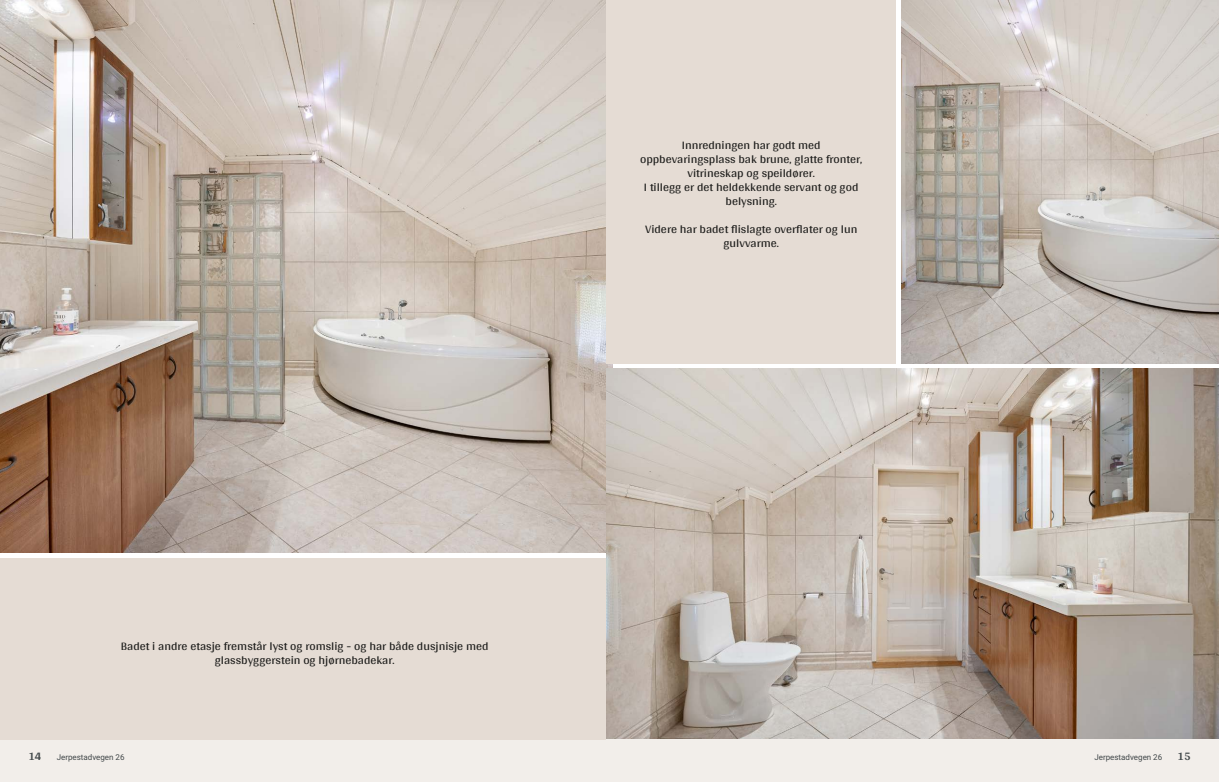
<style>
.page{position:relative;width:1219px;height:782px;background:#fff}
.page>*{position:absolute;margin:0;border:0;box-sizing:border-box;transform-origin:0 0}
.t1{font:12px/14px "Arya";color:#1d1d1b;text-align:center}
.t2{font:700 12px "Arya";color:#414749}
.t3{font:8px "Roboto Vitec";color:#414749}
</style>
<div class="page">
<img style="left:0;top:0;width:612px;height:552px">
<div style="left:0;top:739px;width:612px;height:42px;background:#f2eeea"></div>
<div style="left:0;top:558px;width:612px;height:181px;background:#e5dcd4"></div>
<img style="left:607px;top:369px;width:612px;height:370px">
<img style="left:901px;top:0;width:318px;height:363px">
<div style="left:607px;top:739px;width:612px;height:42px;background:#f2eeea"></div>
<div style="left:607px;top:0;width:289px;height:363px;background:#e5dcd4"></div>
<p class="t1" style="left:640px;top:137px;width:224px">Innredningen har godt med oppbevaringsplass bak brune, glatte fronter, vitrineskap og speildører.<br>I tillegg er det heldekkende servant og god belysning.</p>
<p class="t1" style="left:645px;top:221px;width:214px">Videre har badet flislagte overflater og lun gulvvarme.</p>
<p class="t1" style="left:121px;top:638px;width:369px">Badet i andre etasje fremstår lyst og romslig ‑ og har både dusjnisje med glassbyggerstein og hjørnebadekar.</p>
<p class="t2" style="left:28px;top:749px;width:15px">14</p>
<p class="t3" style="left:57px;top:751px;width:69px">Jerpestadvegen 26</p>
<p class="t3" style="left:1094px;top:751px;width:69px">Jerpestadvegen 26</p>
<p class="t2" style="left:1177px;top:749px;width:15px">15</p>
</div>
